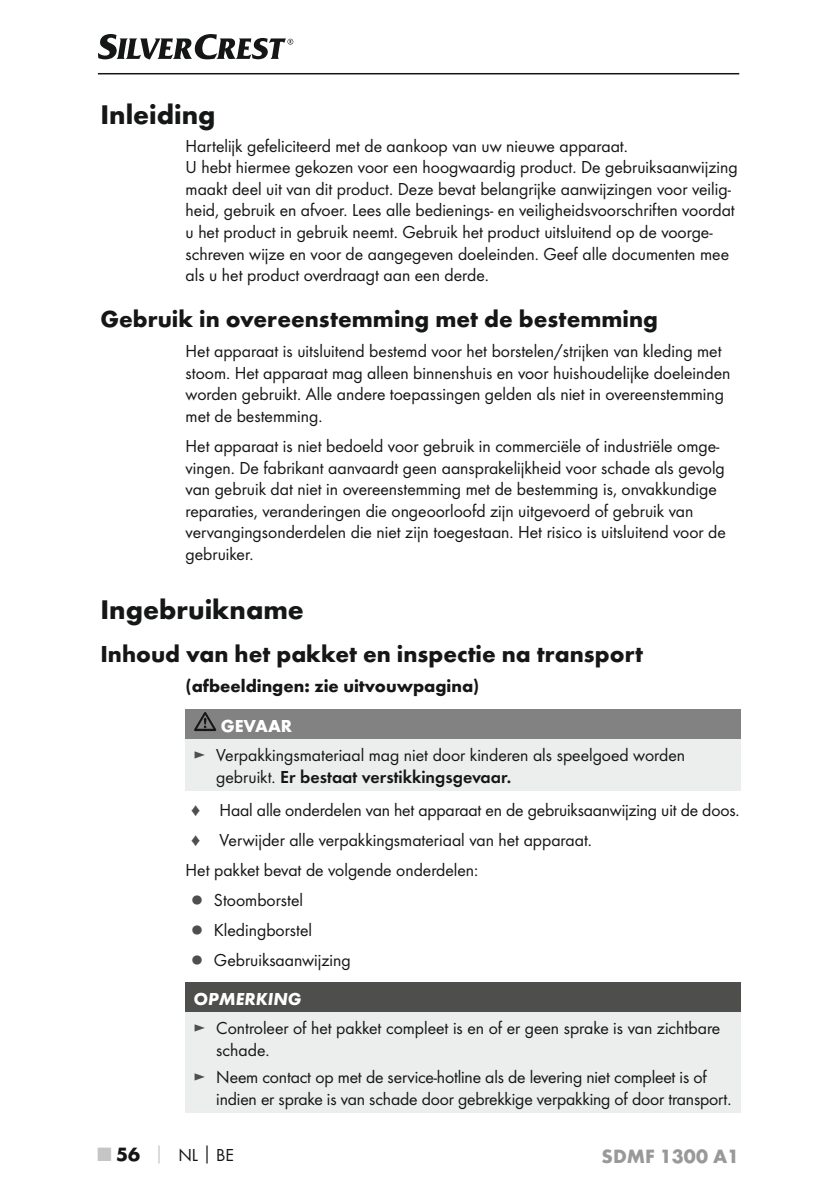
<style>
.page{position:relative;width:840px;height:1191px;background:#fff}
.page>*{position:absolute;margin:0;border:0;box-sizing:border-box;transform-origin:0 0}
.t1{font:700 28px "Futura";color:#151616}
.t2{font:700 24px "Futura";color:#151616}
.t3{font:700 20px "Futura";color:#999}
.t4{font:18px/21.6px "Futura Boo";color:#151616}
.t5{font:18px "Futura Dem";color:#151616}
.t6{font:700 18px "Futura";color:#151616}
.t7{font:italic 700 18px "Futura";color:#fff}
.t8{font:700 18px "Futura";color:#fff}
.s1{color:#4e4e4d}
.s2{font-family:"Futura Boo"}
.s3{font-family:"Arial";color:#4e4e4d}
.s4{font-family:"Futura";font-weight:700;font-size:20px;color:#c5c5c5}
.s5{font-family:"Futura";font-weight:700;font-size:20px}
.s6{font-family:"Futura";font-weight:700;color:#c5c5c5}
.s7{font-family:"Futura";font-weight:700}
</style>
<div class="page">
<hr style="left:98px;top:73px;width:640px;height:1px;background:#151616">
<svg style="left:98px;top:34px;width:195px;height:26px"></svg>
<div style="left:185px;top:709px;width:555px;height:30px;background:#818281"></div>
<div style="left:185px;top:739px;width:555px;height:51px;background:#eceded"></div>
<svg style="left:194px;top:712px;width:22px;height:19px"></svg>
<div style="left:185px;top:982px;width:555px;height:31px;background:#4e4e4d"></div>
<div style="left:185px;top:1013px;width:555px;height:100px;background:#eceded"></div>
<h1 class="t1" style="left:100px;top:97px;width:116px">Inleiding</h1>
<p class="t4" style="left:185px;top:135px;width:553px">Hartelijk gefeliciteerd met de aankoop van uw nieuwe apparaat.<br>U hebt hiermee gekozen voor een hoogwaardig product. De gebruiksaanwijzing maakt deel uit van dit product. Deze bevat belangrijke aanwijzingen voor veilig&shy;heid, gebruik en afvoer. Lees alle bedienings- en veiligheidsvoorschriften voordat u het product in gebruik neemt. Gebruik het product uitsluitend op de voorge&shy;schreven wijze en voor de aangegeven doeleinden. Geef alle documenten mee als u het product overdraagt aan een derde.</p>
<h2 class="t2" style="left:100px;top:304px;width:558px">Gebruik in overeenstemming met de bestemming</h2>
<p class="t4" style="left:185px;top:340px;width:546px">Het apparaat is uitsluitend bestemd voor het borstelen/strijken van kleding met stoom. Het apparaat mag alleen binnenshuis en voor huishoudelijke doeleinden worden gebruikt. Alle andere toepassingen gelden als niet in overeenstemming met de bestemming.</p>
<p class="t4" style="left:185px;top:435px;width:541px">Het apparaat is niet bedoeld voor gebruik in commerciële of industriële omge&shy;vingen. De fabrikant aanvaardt geen aansprakelijkheid voor schade als gevolg van gebruik dat niet in overeenstemming met de bestemming is, onvakkundige reparaties, veranderingen die ongeoorloofd zijn uitgevoerd of gebruik van vervangingsonderdelen die niet zijn toegestaan. Het risico is uitsluitend voor de gebruiker.</p>
<h1 class="t1" style="left:100px;top:592px;width:205px">Ingebruikname</h1>
<h2 class="t2" style="left:100px;top:639px;width:543px">Inhoud van het pakket en inspectie na transport</h2>
<p class="t6" style="left:185px;top:675px;width:295px">(afbeeldingen: zie uitvouwpagina)</p>
<p class="t8" style="left:221px;top:714px;width:73px">GEVAAR</p>
<p class="t4" style="left:193px;top:744px;width:492px"><span class="s1">►</span> Verpakkingsmateriaal mag niet door kinderen als speelgoed worden</p>
<p class="t5" style="left:216px;top:766px;width:296px"><span class="s2">gebruikt.</span> Er bestaat verstikkingsgevaar.</p>
<p class="t4" style="left:191px;top:798px;width:547px"><span class="s3">♦</span> Haal alle onderdelen van het apparaat en de gebruiksaanwijzing uit de doos.</p>
<p class="t4" style="left:191px;top:829px;width:400px"><span class="s3">♦</span> Verwijder alle verpakkingsmateriaal van het apparaat.</p>
<p class="t4" style="left:185px;top:859px;width:294px">Het pakket bevat de volgende onderdelen:</p>
<p class="t4" style="left:191px;top:889px;width:113px"><span class="s1">▯</span> Stoomborstel</p>
<p class="t4" style="left:191px;top:919px;width:122px"><span class="s1">▯</span> Kledingborstel</p>
<p class="t4" style="left:191px;top:949px;width:161px"><span class="s1">▯</span> Gebruiksaanwijzing</p>
<p class="t7" style="left:193px;top:987px;width:109px">OPMERKING</p>
<p class="t4" style="left:216px;top:1017px;width:505px;text-indent:-23px"><span class="s1">►</span> Controleer of het pakket compleet is en of er geen sprake is van zichtbare schade.</p>
<p class="t4" style="left:216px;top:1066px;width:514px;text-indent:-23px"><span class="s1">►</span> Neem contact op met de service-hotline als de levering niet compleet is of indien er sprake is van schade door gebrekkige verpakking of door transport.</p>
<p class="t4" style="left:98px;top:1144px;width:137px"><span class="s4">■</span> <span class="s5">56</span> <span class="s6">│</span> NL<span class="s7">│</span>BE</p>
<p class="t3" style="left:601px;top:1143px;width:139px">SDMF 1300 A1</p>
</div>
